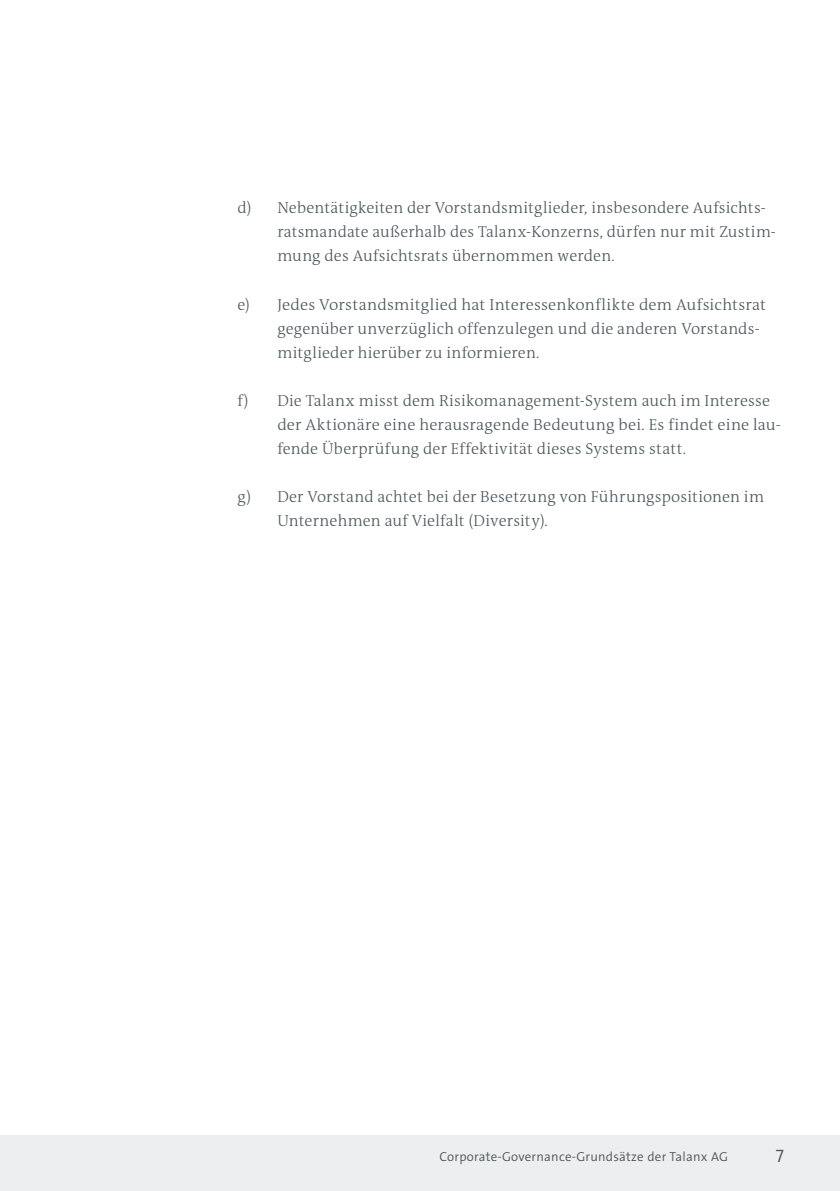
<style>
.page{position:relative;width:840px;height:1191px;background:#fff}
.page>*{position:absolute;margin:0;border:0;box-sizing:border-box;transform-origin:0 0}
.t1{font:18px "The Sans LP4 Se Lig";color:#4b565b}
.t2{font:300 16px/24px "The Antiqua B W3";letter-spacing:.01em;color:#4b565b}
.t3{font:13px "The Sans LP4 Se Lig";letter-spacing:.02em;color:#4b565b}
</style>
<div class="page">
<div style="left:0;top:1134px;width:839px;height:57px;background:#edeeef"></div>
<p class="t2" style="left:277px;top:196px;width:500px;text-indent:-40px">d) Nebentätigkeiten der Vorstandsmitglieder, insbesondere Aufsichts&shy;ratsmandate außerhalb des Talanx-Konzerns, dürfen nur mit Zustim&shy;mung des Aufsichtsrats übernommen werden.</p>
<p class="t2" style="left:277px;top:292px;width:490px;text-indent:-40px">e) Jedes Vorstandsmitglied hat Interessenkonflikte dem Aufsichtsrat gegenüber unverzüglich offenzulegen und die anderen Vorstands&shy;mitglieder hierüber zu informieren.</p>
<p class="t2" style="left:277px;top:388px;width:505px;text-indent:-40px">f) Die Talanx misst dem Risikomanagement-System auch im Interesse der Aktionäre eine herausragende Bedeutung bei. Es findet eine lau&shy;fende Überprüfung der Effektivität dieses Systems statt.</p>
<p class="t2" style="left:277px;top:484px;width:488px;text-indent:-40px">g) Der Vorstand achtet bei der Besetzung von Führungspositionen im<br>Unternehmen auf Vielfalt (Diversity).</p>
<p class="t3" style="left:439px;top:1148px;width:290px">Corporate-Governance-Grundsätze der Talanx AG</p>
<p class="t1" style="left:775px;top:1144px;width:10px">7</p>
</div>
